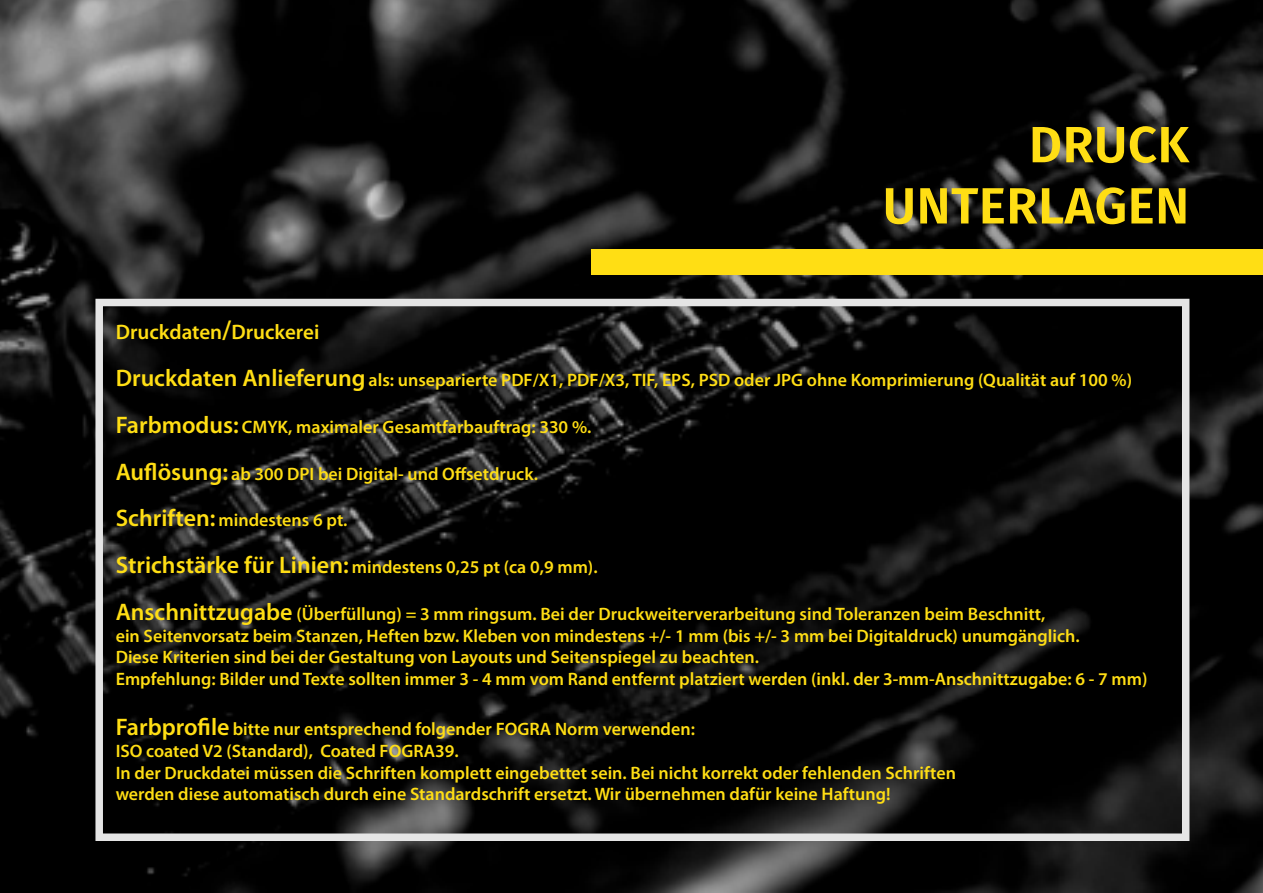
<style>
.page{position:relative;width:1263px;height:893px;background:#fff}
.page>*{position:absolute;margin:0;border:0;box-sizing:border-box;transform-origin:0 0}
.t1{font:600 51px/61.2px "Fira Sans";letter-spacing:.01em;color:#ffde14;text-align:right}
.t2{font:600 21px "Myriad Pro";color:#ffde14}
.t3{font:600 18px/21.6px "Myriad Pro";color:#ffde14}
.s1{font-size:27px}
.s2{font-size:24px}
</style>
<div class="page">
<img style="left:0;top:0;width:1263px;height:893px">
<div style="left:95px;top:299px;width:1094px;height:542px;border:8px solid #e5e5e5"></div>
<div style="left:591px;top:249px;width:672px;height:25px;background:#ffde14"></div>
<h1 class="t1" style="left:883px;top:111px;width:308px">DRUCK<br>UNTERLAGEN</h1>
<p class="t2" style="left:116px;top:321px;width:205px">Druckdaten<span class="s1">/</span>Druckerei</p>
<p class="t3" style="left:116px;top:369px;width:1018px"><span class="s2">Druckdaten Anlieferung</span> als: unseparierte PDF/X1, PDF/X3, TIF, EPS, PSD oder JPG ohne Komprimierung (Qualität auf 100 %)</p>
<p class="t3" style="left:116px;top:416px;width:477px"><span class="s2">Farbmodus:</span> CMYK, maximaler Gesamtfarbauftrag: 330 %.</p>
<p class="t3" style="left:116px;top:463px;width:424px"><span class="s2">Auflösung:</span> ab 300 DPI bei Digital- und Offsetdruck.</p>
<p class="t3" style="left:116px;top:510px;width:233px"><span class="s2">Schriften:</span> mindestens 6 pt.</p>
<p class="t3" style="left:116px;top:557px;width:483px"><span class="s2">Strichstärke für Linien:</span> mindestens 0,25 pt (ca 0,9 mm).</p>
<p class="t3" style="left:116px;top:603px;width:1033px"><span class="s2">Anschnittzugabe</span> (Überfüllung) = 3 mm ringsum. Bei der Druckweiterverarbeitung sind Toleranzen beim Beschnitt,<br>ein Seitenvorsatz beim Stanzen, Heften bzw. Kleben von mindestens +/- 1 mm (bis +/- 3 mm bei Digitaldruck) unumgänglich.<br>Diese Kriterien sind bei der Gestaltung von Layouts und Seitenspiegel zu beachten.<br>Empfehlung: Bilder und Texte sollten immer 3 - 4 mm vom Rand entfernt platziert werden (inkl. der 3-mm-Anschnittzugabe: 6 - 7 mm)</p>
<p class="t3" style="left:116px;top:719px;width:842px"><span class="s2">Farbprofile</span> bitte nur entsprechend folgender FOGRA Norm verwenden:<br>ISO coated V2 (Standard), Coated FOGRA39.<br>In der Druckdatei müssen die Schriften komplett eingebettet sein. Bei nicht korrekt oder fehlenden Schriften werden diese automatisch durch eine Standardschrift ersetzt. Wir übernehmen dafür keine Haftung!</p>
</div>
